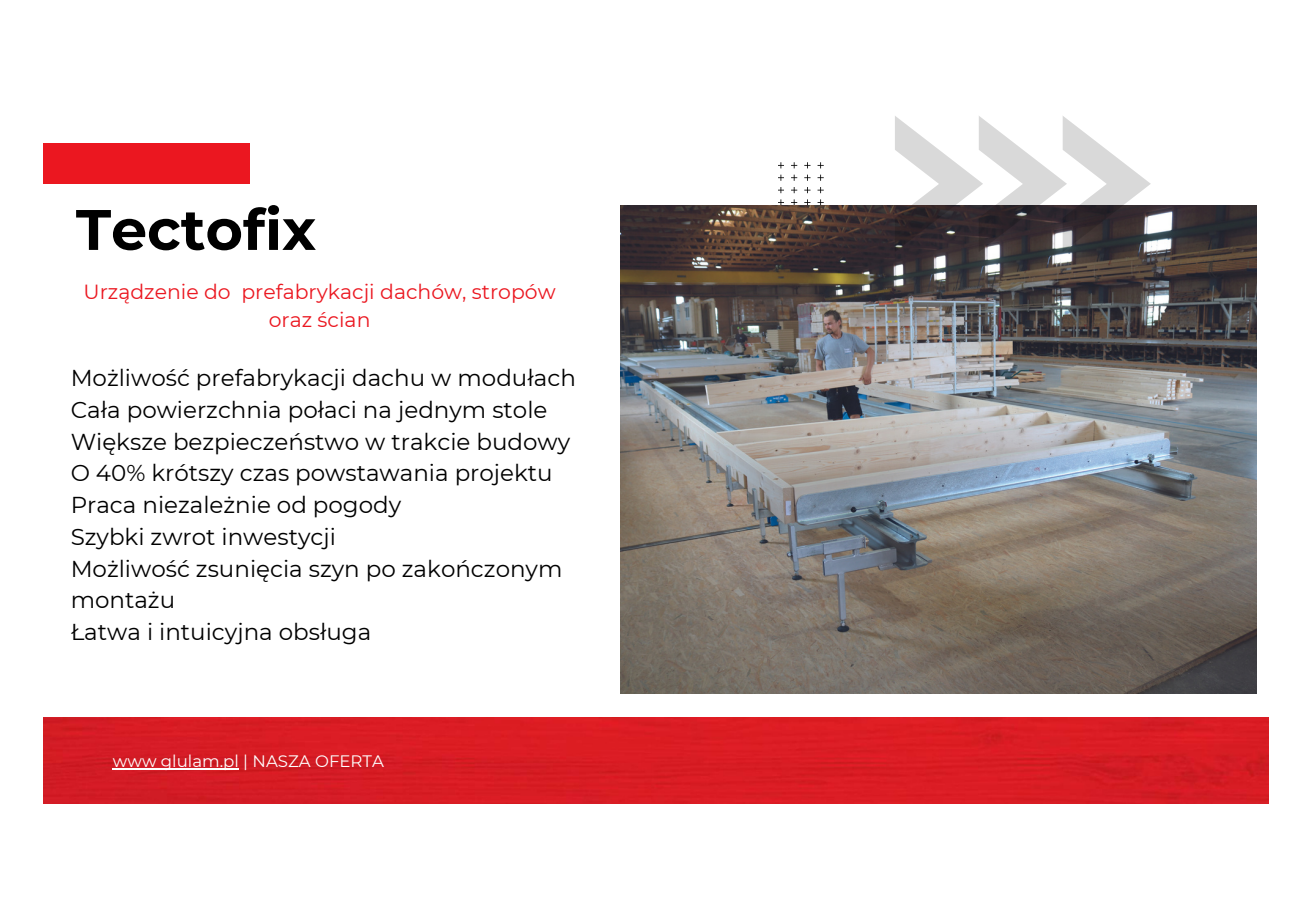
<style>
.page{position:relative;width:1313px;height:919px;background:#fff}
.page>*{position:absolute;margin:0;border:0;box-sizing:border-box;transform-origin:0 0}
.t1{font:700 57.05px "Montserrat";color:#000}
.t2{font:22.93px/31.7px "Montserrat";color:#000}
.t3{font:20.47px/28px "Montserrat";color:#eb1720;text-align:center}
.t4{font:16.62px "Montserrat";color:#fff}
</style>
<div class="page">
<div style="left:44px;top:144px;width:206px;height:40px;background:#eb1720"></div>
<svg style="left:778px;top:162px;width:45px;height:43px"></svg>
<img style="left:44px;top:717px;width:1224px;height:87px">
<hr style="left:113px;top:768px;width:126px;height:2px;background:#fff">
<img style="left:621px;top:205px;width:635px;height:488px">
<svg style="left:895px;top:116px;width:255px;height:136px"></svg>
<h1 class="t1" style="left:76px;top:195px;width:242px">Tectofix</h1>
<p class="t3" style="left:84px;top:277px;width:473px">Urządzenie do prefabrykacji dachów, stropów oraz ścian</p>
<p class="t2" style="left:71px;top:362px;width:507px">Możliwość prefabrykacji dachu w modułach<br>Cała powierzchnia połaci na jednym stole<br>Większe bezpieczeństwo w trakcie budowy<br>O 40% krótszy czas powstawania projektu<br>Praca niezależnie od pogody<br>Szybki zwrot inwestycji<br>Możliwość zsunięcia szyn po zakończonym montażu<br>Łatwa i intuicyjna obsługa</p>
<p class="t4" style="left:113px;top:751px;width:272px">www glulam.pl | NASZA OFERTA</p>
</div>
